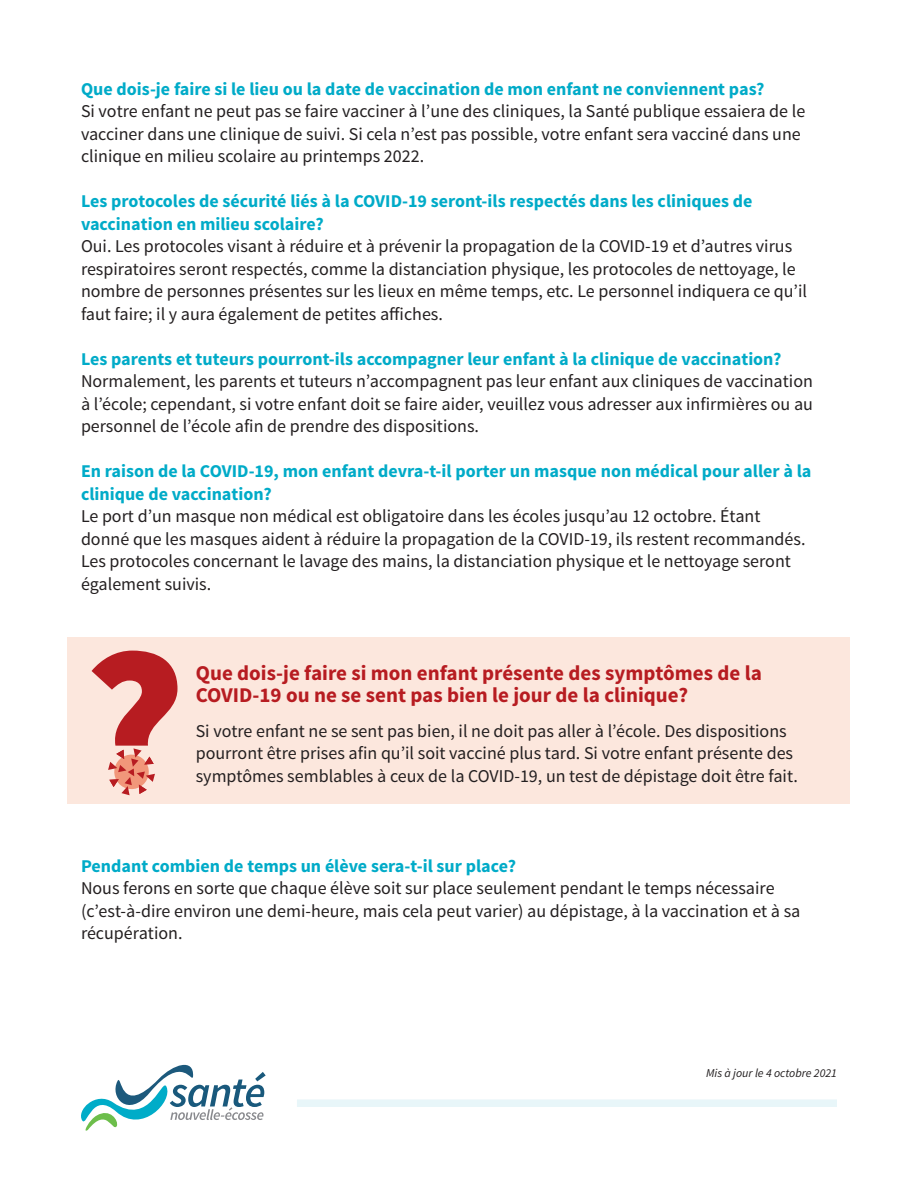
<style>
.page{position:relative;width:918px;height:1188px;background:#fff}
.page>*{position:absolute;margin:0;border:0;box-sizing:border-box;transform-origin:0 0}
.t1{font:700 21px/22.5px "Source Sans Pro";color:#b71c21}
.t2{font:18px/22.5px "Source Sans Pro";color:#231f20}
.t3{font:700 18px/22.5px "Source Sans Pro";color:#00abc8}
.t4{font:italic 12px "Source Sans Pro";color:#231f20}
</style>
<div class="page">
<div style="left:68px;top:638px;width:782px;height:166px;background:#fce7dd"></div>
<svg style="left:92px;top:651px;width:85px;height:144px"></svg>
<svg style="left:297px;top:1099px;width:540px;height:8px;background:#e9f6f9"></svg>
<svg style="left:81px;top:1064px;width:185px;height:67px"></svg>
<p class="t3" style="left:81px;top:78px;width:685px">Que dois-je faire si le lieu ou la date de vaccination de mon enfant ne conviennent pas?</p>
<p class="t2" style="left:81px;top:100px;width:726px">Si votre enfant ne peut pas se faire vacciner à l’une des cliniques, la Santé publique essaiera de le vacciner dans une clinique de suivi. Si cela n’est pas possible, votre enfant sera vacciné dans une clinique en milieu scolaire au printemps 2022.</p>
<p class="t3" style="left:81px;top:190px;width:673px">Les protocoles de sécurité liés à la COVID-19 seront-ils respectés dans les cliniques de vaccination en milieu scolaire?</p>
<p class="t2" style="left:81px;top:235px;width:728px">Oui. Les protocoles visant à réduire et à prévenir la propagation de la COVID-19 et d’autres virus respiratoires seront respectés, comme la distanciation physique, les protocoles de nettoyage, le nombre de personnes présentes sur les lieux en même temps, etc. Le personnel indiquera ce qu’il faut faire; il y aura également de petites affiches.</p>
<p class="t3" style="left:81px;top:348px;width:702px">Les parents et tuteurs pourront-ils accompagner leur enfant à la clinique de vaccination?</p>
<p class="t2" style="left:81px;top:370px;width:734px;text-align:justify">Normalement, les parents et tuteurs n’accompagnent pas leur enfant aux cliniques de vaccination à l’école; cependant, si votre enfant doit se faire aider, veuillez vous adresser aux infirmières ou au personnel de l’école afin de prendre des dispositions.</p>
<p class="t3" style="left:81px;top:460px;width:732px">En raison de la COVID-19, mon enfant devra-t-il porter un masque non médical pour aller à la clinique de vaccination?</p>
<p class="t2" style="left:81px;top:505px;width:726px">Le port d’un masque non médical est obligatoire dans les écoles jusqu’au 12 octobre. Étant donné que les masques aident à réduire la propagation de la COVID-19, ils restent recommandés.<br>Les protocoles concernant le lavage des mains, la distanciation physique et le nettoyage seront également suivis.</p>
<p class="t1" style="left:196px;top:662px;width:568px">Que dois-je faire si mon enfant présente des symptômes de la<br>COVID-19 ou ne se sent pas bien le jour de la clinique?</p>
<p class="t2" style="left:196px;top:720px;width:604px">Si votre enfant ne se sent pas bien, il ne doit pas aller à l’école. Des dispositions pourront être prises afin qu’il soit vacciné plus tard. Si votre enfant présente des symptômes semblables à ceux de la COVID-19, un test de dépistage doit être fait.</p>
<p class="t3" style="left:81px;top:855px;width:437px">Pendant combien de temps un élève sera-t-il sur place?</p>
<p class="t2" style="left:81px;top:877px;width:721px">Nous ferons en sorte que chaque élève soit sur place seulement pendant le temps nécessaire (c’est-à-dire environ une demi-heure, mais cela peut varier) au dépistage, à la vaccination et à sa récupération.</p>
<p class="t4" style="left:706px;top:1066px;width:132px">Mis à jour le 4 octobre 2021</p>
</div>
